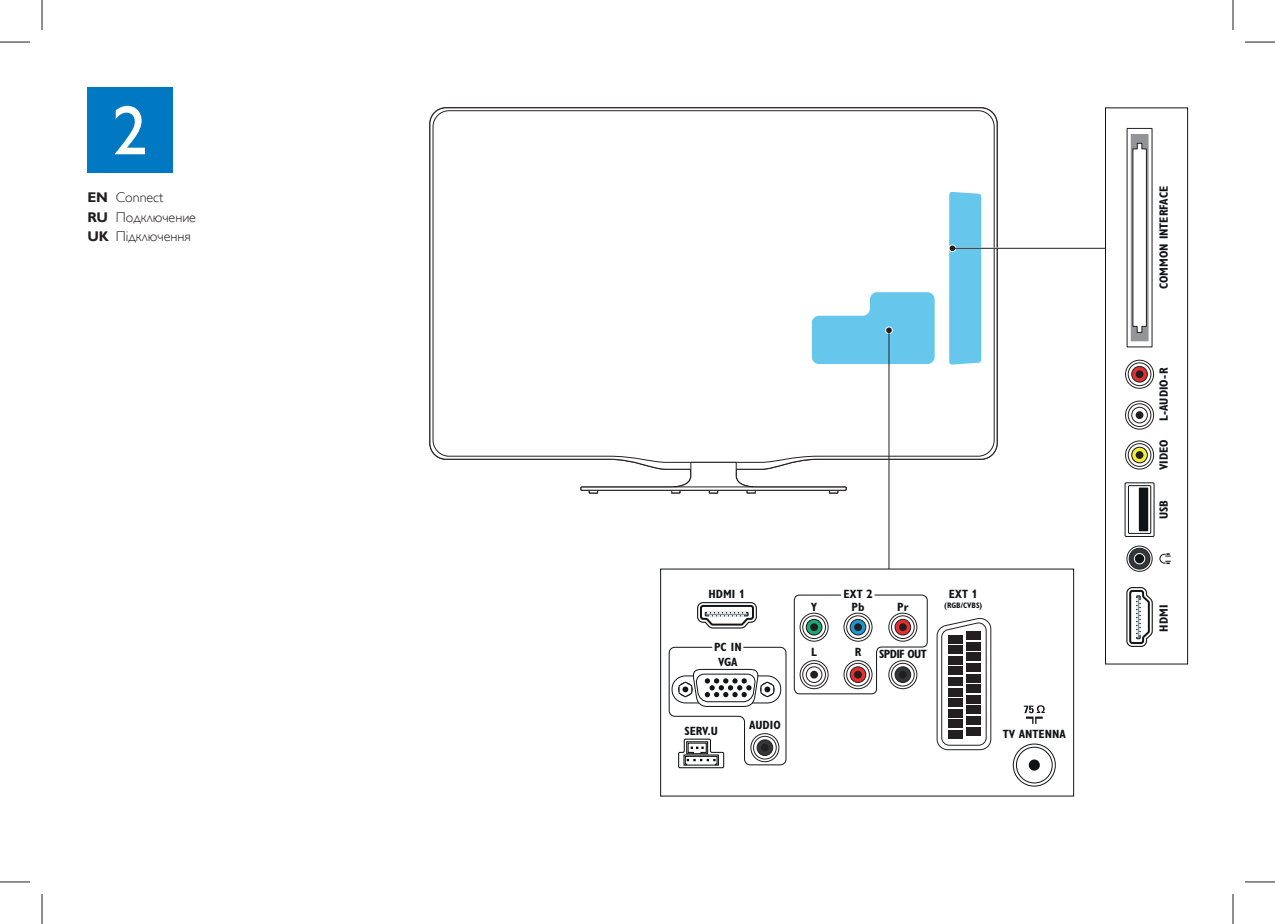
<style>
.page{position:relative;width:1275px;height:924px;background:#fff}
.page>*{position:absolute;margin:0;border:0;box-sizing:border-box;transform-origin:0 0}
.t1{font:70px "Gill Sans Alt One WGL";color:#fff}
.t2{font:14px/19.6px "Gill Sans Alt One WGL Light";color:#231f20}
.t3{font:700 condensed 12px "Gill Sans Std";color:#111416}
.t4{font:700 condensed 12px "Gill Sans Std";letter-spacing:-.05em;color:#111416}
.t5{font:700 condensed 8px "Gill Sans Std";color:#111416}
.s1{font-family:"Gill Sans Alt One WGL";font-weight:700}
.s2{font-family:"Gill Sans Alt One WGL";font-stretch:normal}
</style>
<div class="page">
<svg style="left:429px;top:107px;width:569px;height:363px"></svg>
<svg style="left:432px;top:110px;width:563px;height:353px"></svg>
<svg style="left:579px;top:460px;width:268px;height:33px"></svg>
<hr style="left:674px;top:486px;width:79px;height:1px;background:#231f20">
<div style="left:948px;top:244px;width:8px;height:8px;border:2px solid #fff;border-radius:50%"></div>
<hr style="left:954px;top:247px;width:164px;height:2px;background:#fff">
<div style="left:949px;top:192px;width:32px;height:172px;background:#66c6eb"></div>
<hr style="left:954px;top:248px;width:164px;height:1px;background:#231f20">
<svg style="left:812px;top:292px;width:122px;height:72px"></svg>
<hr style="left:888px;top:330px;width:1px;height:280px;background:#231f20">
<div style="left:1105px;top:107px;width:83px;height:557px;border:1px solid #111416"></div>
<svg style="left:1126px;top:587px;width:27px;height:60px"></svg>
<div style="left:1129px;top:548px;width:21px;height:21px;background:#333739;border-radius:50%"></div>
<div style="left:1129px;top:548px;width:21px;height:21px;border:1px solid #231f20;border-radius:50%"></div>
<div style="left:1134px;top:553px;width:10px;height:10px;background:#111416;border-radius:50%"></div>
<div style="left:1134px;top:553px;width:11px;height:11px;border:1px solid #fff;border-radius:50%"></div>
<div style="left:1126px;top:545px;width:26px;height:26px;border:1px solid #231f20;border-radius:50%"></div>
<div style="left:1127px;top:128px;width:25px;height:219px;background:linear-gradient(to bottom,#fff,#fff)"></div>
<div style="left:1131px;top:134px;width:17px;height:206px;background:#939598"></div>
<div style="left:1130px;top:134px;width:18px;height:207px;border:1px solid #939598"></div>
<svg style="left:1132px;top:142px;width:15px;height:191px;background:#d7d7d7"></svg>
<div style="left:1128px;top:485px;width:23px;height:48px;border:1px solid #111416"></div>
<div style="left:1138px;top:487px;width:10px;height:44px;background:#111416"></div>
<div style="left:1124px;top:482px;width:30px;height:54px;border:1px solid #111416"></div>
<div style="left:1127px;top:362px;width:24px;height:24px;border:1px solid #231f20;border-radius:50%"></div>
<svg style="left:1131px;top:366px;width:16px;height:16px"></svg>
<div style="left:1131px;top:366px;width:16px;height:16px;border:1px solid #231f20;border-radius:50%"></div>
<div style="left:1135px;top:370px;width:8px;height:8px;background:#231f20;border-radius:50%"></div>
<div style="left:1125px;top:360px;width:28px;height:28px;border:1px solid #231f20;border-radius:50%"></div>
<div style="left:1127px;top:443px;width:24px;height:23px;border:1px solid #231f20;border-radius:50%"></div>
<svg style="left:1131px;top:447px;width:16px;height:15px"></svg>
<div style="left:1131px;top:447px;width:16px;height:15px;border:1px solid #111416;border-radius:50%"></div>
<div style="left:1135px;top:451px;width:8px;height:7px;background:#231f20;border-radius:50%"></div>
<div style="left:1125px;top:440px;width:28px;height:29px;border:1px solid #231f20;border-radius:50%"></div>
<div style="left:1127px;top:403px;width:24px;height:23px;border:1px solid #231f20;border-radius:50%"></div>
<svg style="left:1131px;top:407px;width:16px;height:16px"></svg>
<div style="left:1131px;top:407px;width:16px;height:16px;border:1px solid #231f20;border-radius:50%"></div>
<div style="left:1135px;top:411px;width:8px;height:8px;background:#231f20;border-radius:50%"></div>
<div style="left:1125px;top:400px;width:28px;height:29px;border:1px solid #231f20;border-radius:50%"></div>
<svg style="left:1159px;top:553px;width:11px;height:11px"></svg>
<div style="left:660px;top:568px;width:413px;height:227px;background:#fff"></div>
<div style="left:660px;top:568px;width:414px;height:228px;border:1px solid #111416"></div>
<svg style="left:1013px;top:743px;width:42px;height:42px"></svg>
<div style="left:1013px;top:743px;width:42px;height:43px;border:1px solid #111416;border-radius:50%"></div>
<div style="left:1016px;top:746px;width:36px;height:36px;background:#fff;border-radius:50%"></div>
<div style="left:1016px;top:746px;width:36px;height:37px;border:1px solid #111416;border-radius:50%"></div>
<div style="left:1028px;top:759px;width:12px;height:11px;background:#111416;border-radius:50%"></div>
<svg style="left:1023px;top:705px;width:21px;height:18px"></svg>
<svg style="left:936px;top:618px;width:55px;height:132px"></svg>
<div style="left:966px;top:631px;width:14px;height:8px;background:#231f20"></div>
<div style="left:966px;top:641px;width:14px;height:9px;background:#231f20"></div>
<div style="left:966px;top:652px;width:14px;height:9px;background:#231f20"></div>
<div style="left:966px;top:662px;width:14px;height:9px;background:#231f20"></div>
<div style="left:966px;top:673px;width:14px;height:9px;background:#231f20"></div>
<div style="left:966px;top:684px;width:14px;height:8px;background:#231f20"></div>
<div style="left:966px;top:694px;width:14px;height:9px;background:#231f20"></div>
<div style="left:966px;top:705px;width:14px;height:9px;background:#231f20"></div>
<div style="left:966px;top:716px;width:14px;height:8px;background:#231f20"></div>
<div style="left:966px;top:726px;width:14px;height:9px;background:#231f20"></div>
<div style="left:948px;top:634px;width:14px;height:9px;background:#231f20"></div>
<div style="left:948px;top:645px;width:14px;height:9px;background:#231f20"></div>
<div style="left:948px;top:655px;width:14px;height:9px;background:#231f20"></div>
<div style="left:948px;top:666px;width:14px;height:9px;background:#231f20"></div>
<div style="left:948px;top:676px;width:14px;height:9px;background:#231f20"></div>
<div style="left:948px;top:687px;width:14px;height:9px;background:#231f20"></div>
<div style="left:948px;top:697px;width:14px;height:9px;background:#231f20"></div>
<div style="left:948px;top:708px;width:14px;height:9px;background:#231f20"></div>
<div style="left:948px;top:719px;width:14px;height:8px;background:#231f20"></div>
<div style="left:948px;top:729px;width:14px;height:9px;background:#231f20"></div>
<svg style="left:697px;top:602px;width:60px;height:27px"></svg>
<svg style="left:793px;top:594px;width:135px;height:100px"></svg>
<svg style="left:668px;top:646px;width:119px;height:121px"></svg>
<div style="left:87px;top:88px;width:85px;height:85px;background:#0079c2"></div>
<hr style="left:0;top:42px;width:30px;height:1px;background:#231f20">
<hr style="left:1245px;top:42px;width:30px;height:1px;background:#231f20">
<hr style="left:0;top:881px;width:30px;height:1px;background:#231f20">
<hr style="left:1245px;top:881px;width:30px;height:1px;background:#231f20">
<hr style="left:42px;top:0;width:1px;height:30px;background:#231f20">
<hr style="left:42px;top:893px;width:1px;height:30px;background:#231f20">
<hr style="left:1232px;top:0;width:1px;height:30px;background:#231f20">
<hr style="left:1232px;top:893px;width:1px;height:30px;background:#231f20">
<h1 class="t1" style="left:112px;top:89px;width:36px">2</h1>
<p class="t2" style="left:87px;top:187px;width:110px"><span class="s1">EN</span> Connect<br><span class="s1">RU</span> Подключение<br><span class="s1">UK</span> Підключення</p>
<p class="t3" style="left:708px;top:586px;width:38px">HDMI <span class="s2">1</span></p>
<p class="t3" style="left:714px;top:640px;width:29px">PC IN</p>
<p class="t3" style="left:718px;top:654px;width:21px">VGA</p>
<p class="t3" style="left:684px;top:723px;width:35px">SERV.U</p>
<p class="t3" style="left:749px;top:717px;width:33px">AUDIO</p>
<p class="t3" style="left:811px;top:599px;width:8px">Y</p>
<p class="t3" style="left:811px;top:645px;width:7px">L</p>
<p class="t3" style="left:843px;top:586px;width:31px">EXT <span class="s2">2</span></p>
<p class="t3" style="left:851px;top:599px;width:15px">Pb</p>
<p class="t3" style="left:897px;top:599px;width:13px">Pr</p>
<p class="t3" style="left:854px;top:645px;width:8px">R</p>
<p class="t4" style="left:879px;top:646px;width:49px">SPDIF OUT</p>
<p class="t3" style="left:948px;top:586px;width:31px">EXT <span class="s2">1</span></p>
<p class="t5" style="left:944px;top:600px;width:40px">(RGB/CVBS)</p>
<p class="t3" style="left:1002px;top:726px;width:65px">TV ANTENNA</p>
<p class="t3" style="left:1156px;top:289px;width:105px;rotate:-90deg">COMMON INTERFACE</p>
<p class="t3" style="left:1156px;top:421px;width:55px;rotate:-90deg">L -AUDIO -R</p>
<p class="t3" style="left:1156px;top:470px;width:32px;rotate:-90deg">VIDEO</p>
<p class="t3" style="left:1156px;top:519px;width:21px;rotate:-90deg">USB</p>
<p class="t3" style="left:1156px;top:631px;width:28px;rotate:-90deg">HDMI</p>
</div>
